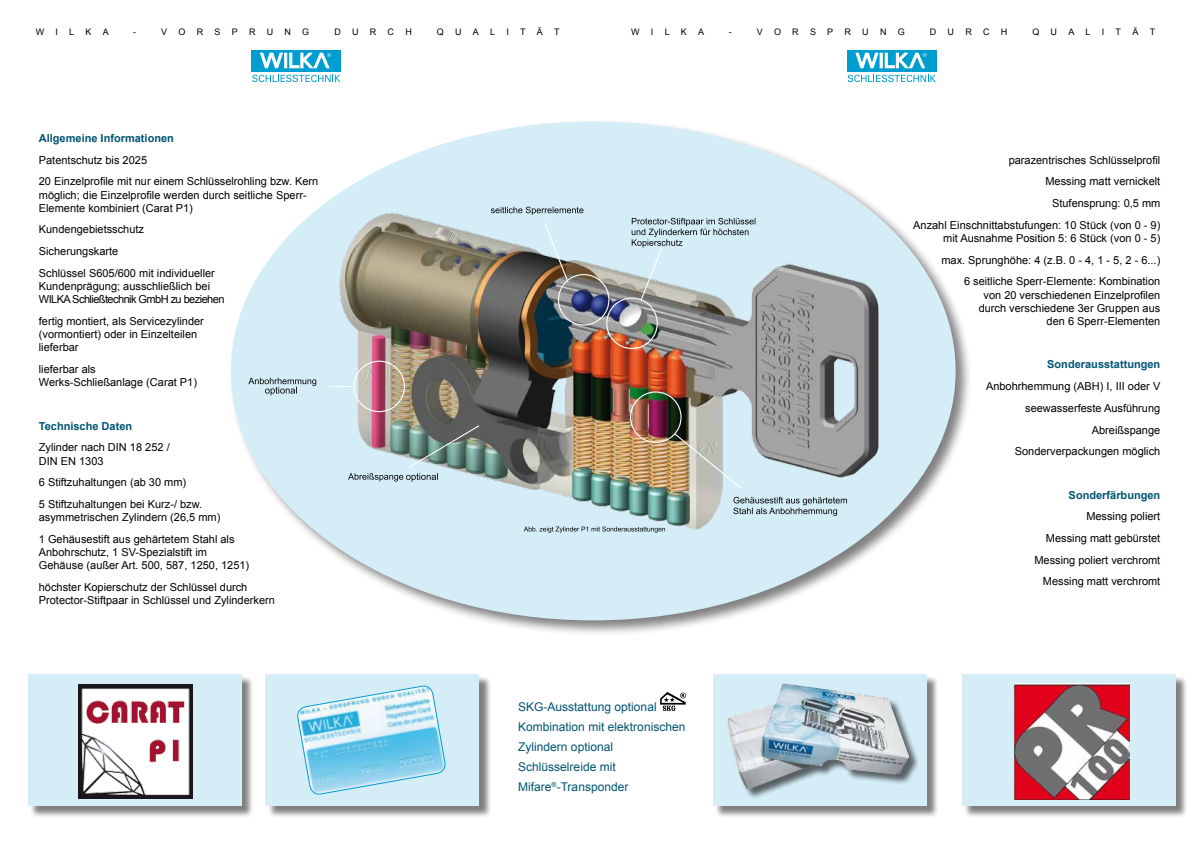
<style>
.page{position:relative;width:1191px;height:842px;background:#fff}
.page>*{position:absolute;margin:0;border:0;box-sizing:border-box;transform-origin:0 0}
.t1{font:12px/20px "Arial";color:#005472}
.t2{font:11px/21.7px "Arial";color:#000}
.t3{font:700 11px "Arial";color:#005472}
.t4{font:11px/13.2px "Arial";letter-spacing:-.05em;color:#000}
.t5{font:9px "Arial";color:#000}
</style>
<div class="page">
<div style="left:267px;top:676px;width:225px;height:143px;background:#000;opacity:.5"></div>
<div style="left:265px;top:674px;width:214px;height:132px;background:#d5edf6"></div>
<div style="left:963px;top:676px;width:225px;height:143px;background:#000;opacity:.5"></div>
<div style="left:962px;top:674px;width:213px;height:132px;background:#d5edf6"></div>
<div style="left:30px;top:676px;width:224px;height:143px;background:#000;opacity:.5"></div>
<div style="left:28px;top:674px;width:214px;height:132px;background:#d5edf6"></div>
<div style="left:714px;top:676px;width:225px;height:143px;background:#000;opacity:.5"></div>
<div style="left:713px;top:674px;width:213px;height:132px;background:#d5edf6"></div>
<div style="left:251px;top:50px;width:90px;height:22px;background:#009dd1"></div>
<svg style="left:260px;top:53px;width:23px;height:15px"></svg>
<div style="left:284px;top:53px;width:3px;height:15px;background:#fff;border:1px solid #fff"></div>
<svg style="left:289px;top:53px;width:42px;height:15px"></svg>
<svg style="left:252px;top:75px;width:88px;height:7px"></svg>
<div style="left:847px;top:50px;width:89px;height:22px;background:#009dd1"></div>
<svg style="left:855px;top:53px;width:71px;height:15px"></svg>
<svg style="left:847px;top:75px;width:89px;height:7px"></svg>
<div style="left:228px;top:119px;width:744px;height:517px;background:#000;opacity:.5"></div>
<div style="left:231px;top:122px;width:724px;height:498px;background:#d5edf6;border-radius:50%"></div>
<div style="left:727px;top:684px;width:191px;height:115px;background:#000;opacity:.59"></div>
<img style="left:727px;top:683px;width:182px;height:107px">
<img style="left:1013px;top:683px;width:116px;height:116px">
<img style="left:79px;top:684px;width:114px;height:114px">
<svg style="left:660px;top:692px;width:26px;height:19px"></svg>
<img style="left:339px;top:207px;width:544px;height:328px">
<div style="left:606px;top:297px;width:52px;height:52px;border:1px solid #fff;border-radius:50%"></div>
<div style="left:558px;top:274px;width:51px;height:52px;border:1px solid #fff;border-radius:50%"></div>
<svg style="left:543px;top:222px;width:26px;height:61px"></svg>
<div style="left:630px;top:391px;width:51px;height:52px;border:1px solid #fff;border-radius:50%"></div>
<svg style="left:673px;top:432px;width:69px;height:57px"></svg>
<div style="left:353px;top:361px;width:52px;height:51px;border:1px solid #fff;border-radius:50%"></div>
<svg style="left:631px;top:218px;width:124px;height:84px"></svg>
<svg style="left:491px;top:207px;width:92px;height:8px"></svg>
<svg style="left:733px;top:497px;width:114px;height:19px"></svg>
<svg style="left:524px;top:526px;width:141px;height:7px"></svg>
<svg style="left:329px;top:386px;width:24px;height:1px"></svg>
<svg style="left:297px;top:685px;width:149px;height:110px"></svg>
<img style="left:348px;top:424px;width:132px;height:58px">
<svg style="left:248px;top:378px;width:68px;height:17px"></svg>
<p class="t5" style="left:36px;top:26px;width:10px">W</p>
<p class="t5" style="left:55px;top:26px;width:4px">I</p>
<p class="t5" style="left:69px;top:26px;width:7px">L</p>
<p class="t5" style="left:85px;top:26px;width:8px">K</p>
<p class="t5" style="left:103px;top:26px;width:8px">A</p>
<p class="t5" style="left:133px;top:26px;width:4px">-</p>
<p class="t5" style="left:161px;top:26px;width:8px">V</p>
<p class="t5" style="left:178px;top:26px;width:9px">O</p>
<p class="t5" style="left:197px;top:26px;width:8px">R</p>
<p class="t5" style="left:214px;top:26px;width:8px">S</p>
<p class="t5" style="left:232px;top:26px;width:8px">P</p>
<p class="t5" style="left:249px;top:26px;width:8px">R</p>
<p class="t5" style="left:267px;top:26px;width:8px">U</p>
<p class="t5" style="left:284px;top:26px;width:8px">N</p>
<p class="t5" style="left:302px;top:26px;width:9px">G</p>
<p class="t5" style="left:334px;top:26px;width:8px">D</p>
<p class="t5" style="left:352px;top:26px;width:8px">U</p>
<p class="t5" style="left:370px;top:26px;width:8px">R</p>
<p class="t5" style="left:387px;top:26px;width:8px">C</p>
<p class="t5" style="left:405px;top:26px;width:8px">H</p>
<p class="t5" style="left:437px;top:26px;width:9px">Q</p>
<p class="t5" style="left:455px;top:26px;width:8px">U</p>
<p class="t5" style="left:473px;top:26px;width:24px">A L</p>
<p class="t5" style="left:506px;top:26px;width:4px">I</p>
<p class="t5" style="left:520px;top:26px;width:7px">T</p>
<p class="t5" style="left:537px;top:26px;width:24px">Ä T</p>
<p class="t5" style="left:631px;top:26px;width:10px">W</p>
<p class="t5" style="left:651px;top:26px;width:4px">I</p>
<p class="t5" style="left:664px;top:26px;width:7px">L</p>
<p class="t5" style="left:681px;top:26px;width:8px">K</p>
<p class="t5" style="left:698px;top:26px;width:8px">A</p>
<p class="t5" style="left:728px;top:26px;width:4px">-</p>
<p class="t5" style="left:756px;top:26px;width:8px">V</p>
<p class="t5" style="left:774px;top:26px;width:9px">O</p>
<p class="t5" style="left:792px;top:26px;width:8px">R</p>
<p class="t5" style="left:810px;top:26px;width:8px">S</p>
<p class="t5" style="left:827px;top:26px;width:25px">P R</p>
<p class="t5" style="left:862px;top:26px;width:8px">U</p>
<p class="t5" style="left:880px;top:26px;width:8px">N</p>
<p class="t5" style="left:897px;top:26px;width:9px">G</p>
<p class="t5" style="left:929px;top:26px;width:8px">D</p>
<p class="t5" style="left:947px;top:26px;width:8px">U</p>
<p class="t5" style="left:965px;top:26px;width:8px">R</p>
<p class="t5" style="left:983px;top:26px;width:8px">C</p>
<p class="t5" style="left:1000px;top:26px;width:8px">H</p>
<p class="t5" style="left:1032px;top:26px;width:9px">Q</p>
<p class="t5" style="left:1050px;top:26px;width:8px">U</p>
<p class="t5" style="left:1068px;top:26px;width:8px">A</p>
<p class="t5" style="left:1085px;top:26px;width:7px">L</p>
<p class="t5" style="left:1101px;top:26px;width:21px">I T</p>
<p class="t5" style="left:1132px;top:26px;width:24px">Ä T</p>
<p class="t3" style="left:39px;top:131px;width:137px">Allgemeine Informationen</p>
<p class="t2" style="left:39px;top:149px;width:281px">Patentschutz bis 2025<br>20 Einzelprofile mit nur einem Schlüsselrohling bzw. Kern</p>
<p class="t2" style="left:39px;top:188px;width:269px;line-height:13.2px">möglich; die Einzelprofile werden durch seitliche Sperr-<br>Elemente kombiniert (Carat P1)</p>
<p class="t2" style="left:39px;top:219px;width:178px">Kundengebietsschutz<br>Sicherungskarte<br>Schlüssel S605/600 mit individueller</p>
<p class="t4" style="left:39px;top:280px;width:187px">Kundenprägung; ausschließlich bei<br>WILKA Schließtechnik GmbH zu beziehen</p>
<p class="t2" style="left:39px;top:315px;width:167px;line-height:13.2px">fertig montiert, als Servicezylinder (vormontiert) oder in Einzelteilen lieferbar</p>
<p class="t2" style="left:39px;top:363px;width:160px;line-height:13.2px">lieferbar als<br>Werks-Schließanlage (Carat P1)</p>
<p class="t3" style="left:39px;top:419px;width:95px">Technische Daten</p>
<p class="t2" style="left:39px;top:441px;width:132px;line-height:13.2px">Zylinder nach DIN 18 252 /<br>DIN EN 1303</p>
<p class="t2" style="left:39px;top:472px;width:165px">6 Stiftzuhaltungen (ab 30 mm)<br>5 Stiftzuhaltungen bei Kurz-/ bzw.</p>
<p class="t2" style="left:39px;top:507px;width:197px">asymmetrischen Zylindern (26,5 mm)<br>1 Gehäusestift aus gehärtetem Stahl als</p>
<p class="t2" style="left:39px;top:546px;width:212px;line-height:13.2px">Anbohrschutz, 1 SV-Spezialstift im<br>Gehäuse (außer Art. 500, 587, 1250, 1251)</p>
<p class="t2" style="left:39px;top:581px;width:237px;line-height:13.2px">höchster Kopierschutz der Schlüssel durch<br>Protector-Stiftpaar in Schlüssel und Zylinderkern</p>
<p class="t1" style="left:518px;top:697px;width:169px">SKG-Ausstattung optional<br>Kombination mit elektronischen<br>Zylindern optional<br>Schlüsselreide mit<br>Mifare<sup>®</sup>-Transponder</p>
<p class="t2" style="left:913px;top:149px;width:249px;text-align:right">parazentrisches Schlüsselprofil<br>Messing matt vernickelt<br>Stufensprung: 0,5 mm<br>Anzahl Einschnittabstufungen: 10 Stück (von 0 - 9)</p>
<p class="t2" style="left:941px;top:227px;width:220px;text-align:right">mit Ausnahme Position 5: 6 Stück (von 0 - 5) max. Sprunghöhe: 4 (z.B. 0 - 4, 1 - 5, 2 - 6...)<br>6 seitliche Sperr-Elemente: Kombination</p>
<p class="t2" style="left:978px;top:288px;width:183px;line-height:13.2px;text-align:right">von 20 verschiedenen Einzelprofilen durch verschiedene 3er Gruppen aus den 6 Sperr-Elementen</p>
<p class="t3" style="left:1047px;top:357px;width:115px">Sonderausstattungen</p>
<p class="t2" style="left:986px;top:375px;width:176px;text-align:right">Anbohrhemmung (ABH) I, III oder V seewasserfeste Ausführung<br>Abreißspange<br>Sonderverpackungen möglich</p>
<p class="t3" style="left:1068px;top:487px;width:93px">Sonderfärbungen</p>
<p class="t2" style="left:1034px;top:506px;width:127px;text-align:right">Messing poliert<br>Messing matt gebürstet<br>Messing poliert verchromt<br>Messing matt verchromt</p>
</div>
